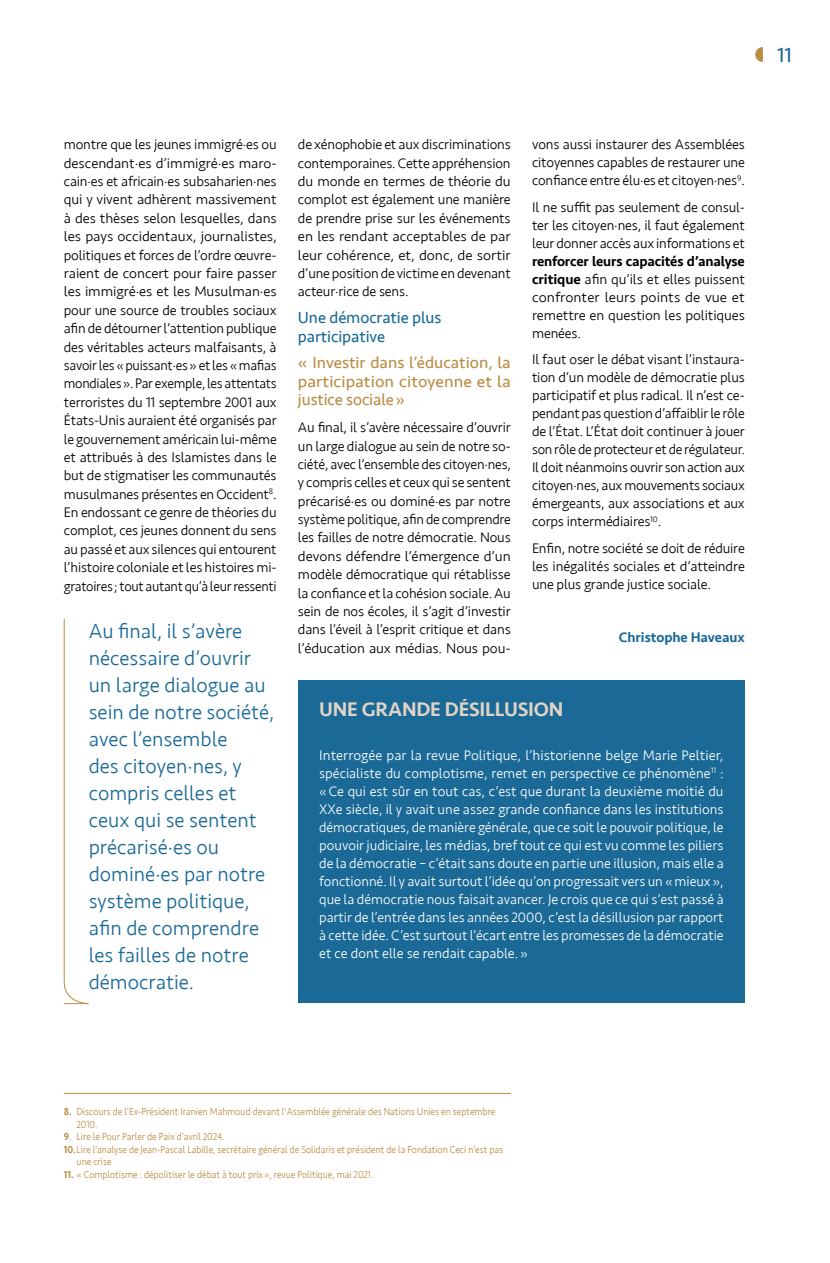
<style>
.page{position:relative;width:830px;height:1263px;background:#fff}
.page>*{position:absolute;margin:0;border:0;box-sizing:border-box;transform-origin:0 0}
.t1{font:300 21px/27px "Seravek";color:#1a6996}
.t2{font:21px "Seravek";color:#1a6996}
.t3{font:500 20.25px "Seravek";letter-spacing:-.01em;color:#e1d3c6}
.t4{font:16.5px/18.5px "Seravek";color:#bb8b42;text-align:justify}
.t5{font:16.5px/18.5px "Seravek";letter-spacing:-.005em;color:#1a6996}
.t6{font:300 14.25px/18.5px "Seravek";letter-spacing:-.01em;color:#000;text-align:justify}
.t7{font:300 14.25px/18px "Seravek";color:#fff;text-align:justify}
.t8{font:500 14.25px "Seravek";letter-spacing:-.005em;color:#1a6996}
.t9{font:300 10.5px/12.6px "Seravek";color:#bb8b42;scale:.9 1}
.s1{font-weight:500}
</style>
<div class="page">
<svg style="left:755px;top:47px;width:7px;height:15px"></svg>
<svg style="left:63px;top:618px;width:26px;height:386px"></svg>
<div style="left:298px;top:680px;width:446px;height:323px;background:#1a6996"></div>
<hr style="left:64px;top:1093px;width:446px;height:1px;background:#bb8b42">
<p class="t6" style="left:64px;top:136px;width:214px">montre que les jeunes immigré·es ou descendant·es d’immigré·es maro&shy;cain·es et africain·es subsaharien·nes qui y vivent adhèrent massivement à des thèses selon lesquelles, dans les pays occidentaux, journalistes, politiques et forces de l’ordre œuvre&shy;raient de concert pour faire passer les immigré·es et les Musulman·es pour une source de troubles sociaux afin de détourner l’attention publique des véritables acteurs malfaisants, à savoir les «puissant·es» et les «mafias mondiales». Par exemple, les attentats terroristes du 11 septembre 2001 aux États-Unis auraient été organisés par le gouvernement américain lui-même et attribués à des Islamistes dans le but de stigmatiser les communautés musulmanes présentes en Occident<sup>8</sup>.<br>En endossant ce genre de théories du complot, ces jeunes donnent du sens au passé et aux silences qui entourent l’histoire coloniale et les histoires mi&shy;gratoires; tout autant qu’à leur ressenti</p>
<p class="t1" style="left:89px;top:618px;width:187px">Au final, il s’avère nécessaire d’ouvrir un large dialogue au sein de notre société, avec l’ensemble<br>des citoyen·nes, y compris celles et ceux qui se sentent précarisé·es ou dominé·es par notre système politique, afin de comprendre les failles de notre démocratie.</p>
<p class="t6" style="left:298px;top:136px;width:214px">de xénophobie et aux discriminations contemporaines. Cette appréhension du monde en termes de théorie du complot est également une manière de prendre prise sur les événements en les rendant acceptables de par leur cohérence, et, donc, de sortir d’une position de victime en devenant acteur·rice de sens.</p>
<p class="t5" style="left:298px;top:308px;width:145px">Une démocratie plus participative</p>
<p class="t4" style="left:298px;top:354px;width:214px">« Investir dans l’éducation, la participation citoyenne et la justice sociale»</p>
<p class="t6" style="left:298px;top:418px;width:214px">Au final, il s’avère nécessaire d’ouvrir un large dialogue au sein de notre so&shy;ciété, avec l’ensemble des citoyen·nes, y compris celles et ceux qui se sentent précarisé·es ou dominé·es par notre système politique, afin de comprendre les failles de notre démocratie. Nous devons défendre l’émergence d’un modèle démocratique qui rétablisse la confiance et la cohésion sociale. Au sein de nos écoles, il s’agit d’investir dans l’éveil à l’esprit critique et dans l’éducation aux médias. Nous pou-</p>
<p class="t6" style="left:531px;top:136px;width:214px;line-height:18px">vons aussi instaurer des Assemblées citoyennes capables de restaurer une confiance entre élu·es et citoyen·nes<sup>9</sup>.</p>
<p class="t6" style="left:531px;top:198px;width:214px;line-height:18px">Il ne suffit pas seulement de consul&shy;ter les citoyen·nes, il faut également leur donner accès aux informations et <span class="s1">renforcer leurs capacités d’analyse critique</span> afin qu’ils et elles puissent confronter leurs points de vue et remettre en question les politiques menées.</p>
<p class="t6" style="left:531px;top:351px;width:214px;line-height:18px">Il faut oser le débat visant l’instaura&shy;tion d’un modèle de démocratie plus participatif et plus radical. Il n’est ce&shy;pendant pas question d’affaiblir le rôle de l’État. L’État doit continuer à jouer son rôle de protecteur et de régulateur.<br>Il doit néanmoins ouvrir son action aux citoyen·nes, aux mouvements sociaux émergeants, aux associations et aux corps intermédiaires<sup>10</sup>.</p>
<p class="t6" style="left:531px;top:539px;width:214px;line-height:18px">Enfin, notre société se doit de réduire les inégalités sociales et d’atteindre une plus grande justice sociale.</p>
<p class="t8" style="left:618px;top:628px;width:128px">Christophe Haveaux</p>
<p class="t3" style="left:319px;top:697px;width:245px">UNE GRANDE DÉSILLUSION</p>
<p class="t7" style="left:319px;top:746px;width:406px">Interrogée par la revue Politique, l’historienne belge Marie Peltier, spécialiste du complotisme, remet en perspective ce phénomène<sup>11</sup> : «Ce qui est sûr en tout cas, c’est que durant la deuxième moitié du XXe siècle, il y avait une assez grande confiance dans les institutions démocratiques, de manière générale, que ce soit le pouvoir politique, le pouvoir judiciaire, les médias, bref tout ce qui est vu comme les piliers de la démocratie – c’était sans doute en partie une illusion, mais elle a fonctionné. Il y avait surtout l’idée qu’on progressait vers un «mieux», que la démocratie nous faisait avancer. Je crois que ce qui s’est passé à partir de l’entrée dans les années 2000, c’est la désillusion par rapport à cette idée. C’est surtout l’écart entre les promesses de la démocratie et ce dont elle se rendait capable.»</p>
<h1 class="t2" style="left:776px;top:39px;width:16px">11</h1>
<p class="t9" style="left:77px;top:1105px;width:466px;text-indent:-13px"><span class="s1">8.</span> Discours de l’Ex-Président Iranien Mahmoud devant l'Assemblée générale des Nations Unies en septembre<br>2010.</p>
<p class="t9" style="left:64px;top:1130px;width:180px"><span class="s1">9</span>. Lire le Pour Parler de Paix d’avril 2024.</p>
<p class="t9" style="left:77px;top:1143px;width:475px;text-indent:-13px"><span class="s1">10.</span>Lire l’analyse de Jean-Pascal Labille, secrétaire général de Solidaris et président de la Fondation Ceci n’est pas une crise</p>
<p class="t9" style="left:64px;top:1168px;width:345px"><span class="s1">11.</span> « Complotisme : dépolitiser le débat à tout prix», revue Politique, mai 2021.</p>
</div>
